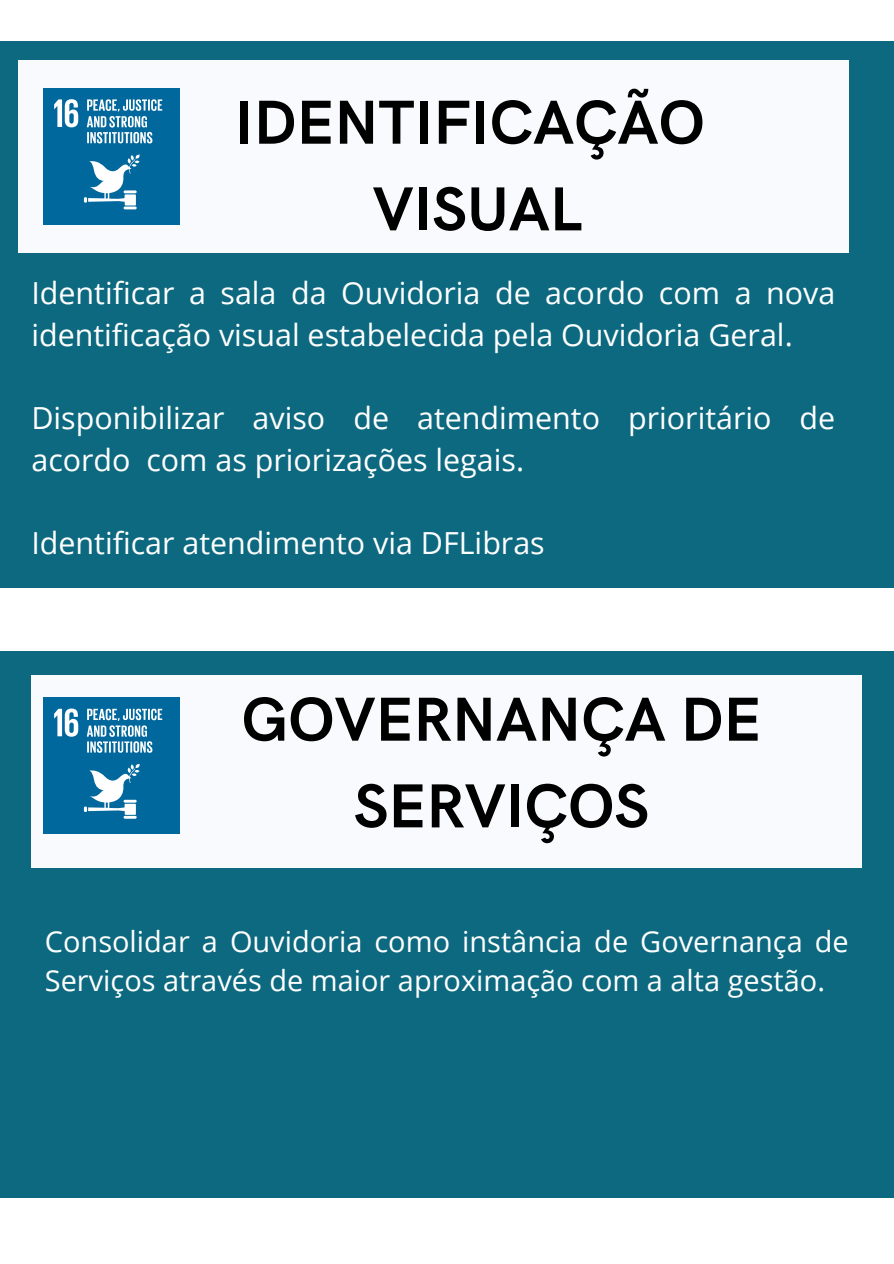
<style>
.page{position:relative;width:894px;height:1264px;background:#fff}
.page>*{position:absolute;margin:0;border:0;box-sizing:border-box;transform-origin:0 0}
.t1{font:700 62.25px/86.7px "HK Grotesk";color:#000;text-align:center}
.t2{font:30.45px/41.7px "Open Sans";color:#fff}
.t3{font:28.95px/39.3px "Open Sans";color:#fff}
</style>
<div class="page">
<div style="left:0;top:42px;width:893px;height:546px;background:#0c6980"></div>
<div style="left:18px;top:60px;width:830px;height:192px;background:#f9fafd"></div>
<div style="left:44px;top:88px;width:136px;height:136px;background:#00689d"></div>
<svg style="left:54px;top:99px;width:24px;height:28px"></svg>
<svg style="left:87px;top:99px;width:75px;height:44px"></svg>
<svg style="left:84px;top:154px;width:56px;height:55px"></svg>
<div style="left:0;top:651px;width:893px;height:546px;background:#0c6980"></div>
<div style="left:31px;top:675px;width:830px;height:192px;background:#f9fafd"></div>
<div style="left:44px;top:697px;width:136px;height:136px;background:#00689d"></div>
<svg style="left:54px;top:708px;width:24px;height:28px"></svg>
<svg style="left:87px;top:708px;width:75px;height:44px"></svg>
<svg style="left:84px;top:764px;width:56px;height:54px"></svg>
<p class="t1" style="left:235px;top:82px;width:471px">IDENTIFICAÇÃO<br>VISUAL</p>
<h1 class="t2" style="left:31px;top:271px;width:805px">Identificar a sala da Ouvidoria de acordo com a nova identificação visual estabelecida pela Ouvidoria Geral.</h1>
<p class="t2" style="left:31px;top:396px;width:805px">Disponibilizar aviso de atendimento prioritário de acordo com as priorizações legais.</p>
<p class="t2" style="left:31px;top:521px;width:514px">Identificar atendimento via DFLibras</p>
<p class="t1" style="left:241px;top:678px;width:521px">GOVERNANÇA DE<br>SERVIÇOS</p>
<p class="t3" style="left:45px;top:920px;width:805px">Consolidar a Ouvidoria como instância de Governança de<br>Serviços através de maior aproximação com a alta gestão.</p>
</div>
